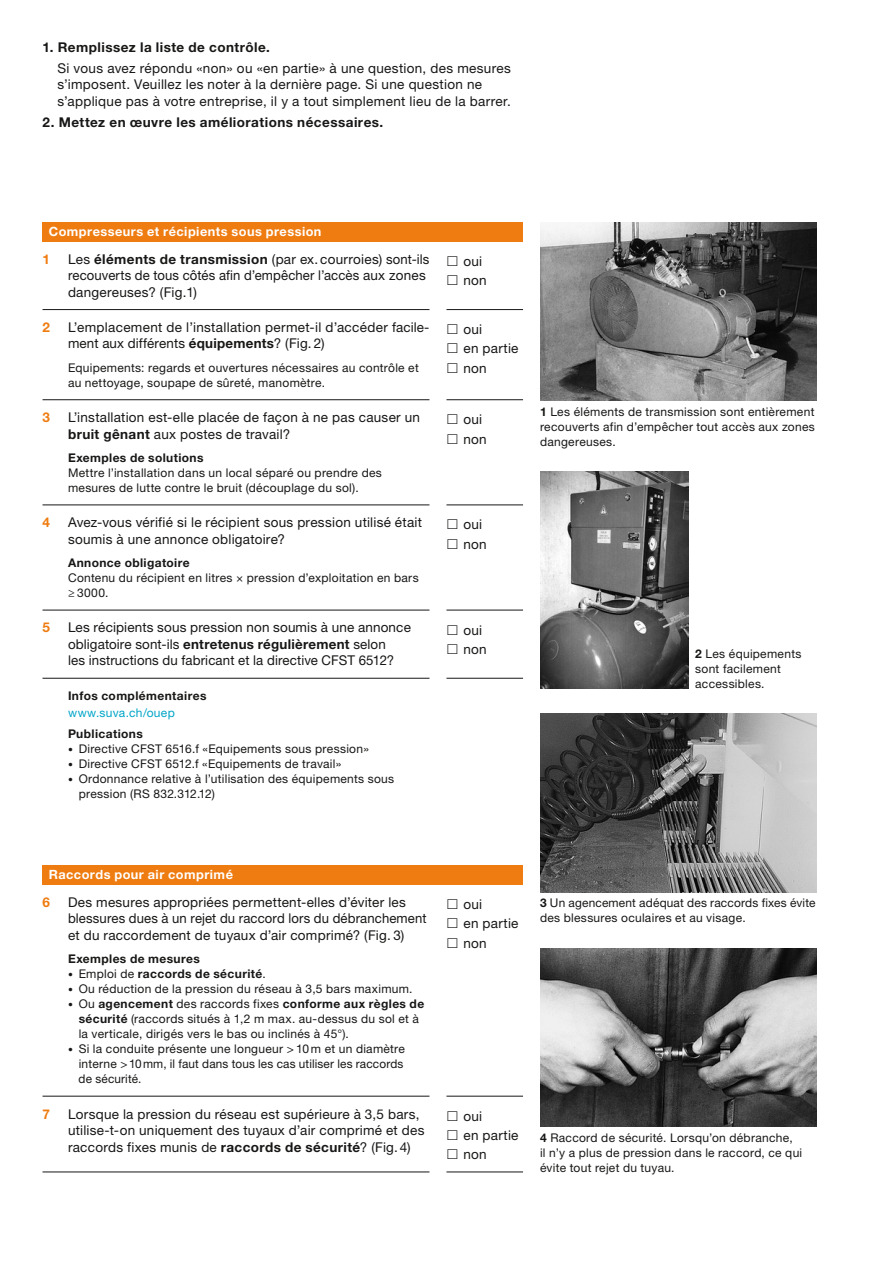
<style>
.page{position:relative;width:893px;height:1263px;background:#fff}
.page>*{position:absolute;margin:0;border:0;box-sizing:border-box;transform-origin:0 0}
.t1{font:13.5px/16.5px "Helvetica Neue LT Std";letter-spacing:.02em;color:#181716}
.t2{font:700 13.5px "Helvetica Neue LT Std";letter-spacing:.035em;color:#181716}
.t3{font:700 13.5px "Helvetica Neue LT Std";color:#ef7c11}
.t4{font:700 12.75px "Helvetica Neue LT Std";letter-spacing:.035em;color:#fff}
.t5{font:12px/15px "Helvetica Neue LT Std";letter-spacing:.025em;color:#181716}
.t6{font:700 12px "Helvetica Neue LT Std";letter-spacing:.03em;color:#181716}
.t7{font:12px "Helvetica Neue LT Std";letter-spacing:.025em;color:#00a5c8}
.s1{font-weight:700}
.s2{font-size:9.75px}
.s3{font-weight:400;font-size:9.75px}
.s4{font-weight:400}
</style>
<div class="page">
<div style="left:43px;top:222px;width:480px;height:19px;background:#ef7c11"></div>
<hr style="left:446px;top:309px;width:77px;height:1px;background:#181716">
<hr style="left:446px;top:399px;width:77px;height:1px;background:#181716">
<hr style="left:446px;top:504px;width:77px;height:1px;background:#181716">
<hr style="left:446px;top:678px;width:77px;height:1px;background:#181716">
<hr style="left:446px;top:610px;width:77px;height:1px;background:#181716">
<hr style="left:43px;top:309px;width:386px;height:1px;background:#181716">
<hr style="left:43px;top:399px;width:386px;height:1px;background:#181716">
<hr style="left:43px;top:504px;width:386px;height:1px;background:#181716">
<hr style="left:43px;top:610px;width:386px;height:1px;background:#181716">
<hr style="left:43px;top:678px;width:386px;height:1px;background:#181716">
<div style="left:43px;top:865px;width:480px;height:19px;background:#ef7c11"></div>
<hr style="left:446px;top:1171px;width:77px;height:1px;background:#181716">
<hr style="left:446px;top:1096px;width:77px;height:1px;background:#181716">
<hr style="left:43px;top:1096px;width:386px;height:1px;background:#181716">
<hr style="left:43px;top:1171px;width:386px;height:1px;background:#181716">
<img style="left:540px;top:222px;width:276px;height:179px">
<img style="left:540px;top:714px;width:276px;height:178px">
<img style="left:540px;top:948px;width:276px;height:178px">
<img style="left:540px;top:471px;width:149px;height:217px">
<p class="t2" style="left:43px;top:39px;width:229px">1. Remplissez la liste de contrôle.</p>
<p class="t1" style="left:57px;top:60px;width:455px">Si vous avez répondu «non» ou «en partie» à une question, des mesures s’imposent. Veuillez les noter à la dernière page. Si une question ne s’applique pas à votre entreprise, il y a tout simplement lieu de la barrer.</p>
<p class="t2" style="left:43px;top:113px;width:342px">2. Mettez en œuvre les améliorations nécessaires.</p>
<p class="t4" style="left:49px;top:224px;width:274px">Compresseurs et récipients sous pression</p>
<p class="t3" style="left:43px;top:251px;width:9px">1</p>
<p class="t1" style="left:68px;top:251px;width:363px">Les <span class="s1">éléments de transmission</span> (par ex. courroies) sont-ils recouverts de tous côtés afin d’empêcher l’accès aux zones dangereuses? (Fig.1)</p>
<p class="t1" style="left:463px;top:251px;width:25px;line-height:19.2px">oui non</p>
<p class="t3" style="left:43px;top:319px;width:9px">2</p>
<p class="t1" style="left:68px;top:319px;width:363px">L’emplacement de l’installation permet-il d’accéder facile&shy;ment aux différents <span class="s1">équipements</span>? (Fig. 2)</p>
<p class="t5" style="left:68px;top:360px;width:352px">Equipements: regards et ouvertures nécessaires au contrôle et au nettoyage, soupape de sûreté, manomètre.</p>
<p class="t1" style="left:463px;top:319px;width:57px;line-height:19.2px">oui<br>en partie non</p>
<p class="t3" style="left:43px;top:409px;width:9px">3</p>
<p class="t1" style="left:68px;top:409px;width:353px">L’installation est-elle placée de façon à ne pas causer un <span class="s1">bruit gênant</span> aux postes de travail?</p>
<p class="t6" style="left:68px;top:450px;width:137px">Exemples de solutions</p>
<p class="t5" style="left:68px;top:465px;width:315px">Mettre l’installation dans un local séparé ou prendre des mesures de lutte contre le bruit (découplage du sol).</p>
<p class="t3" style="left:43px;top:514px;width:9px">4</p>
<p class="t1" style="left:68px;top:514px;width:356px">Avez-vous vérifié si le récipient sous pression utilisé était soumis à une annonce obligatoire?</p>
<p class="t6" style="left:68px;top:556px;width:123px">Annonce obligatoire</p>
<p class="t5" style="left:68px;top:570px;width:352px">Contenu du récipient en litres × pression d’exploitation en bars ≥ 3000.</p>
<p class="t1" style="left:463px;top:410px;width:25px;line-height:19.2px">oui non</p>
<p class="t1" style="left:463px;top:515px;width:25px;line-height:19.2px">oui non</p>
<p class="t3" style="left:43px;top:619px;width:9px">5</p>
<p class="t1" style="left:68px;top:619px;width:344px">Les récipients sous pression non soumis à une annonce obligatoire sont-ils <span class="s1">entretenus régulièrement</span> selon<br>les instructions du fabricant et la directive CFST 6512?</p>
<p class="t1" style="left:463px;top:620px;width:25px;line-height:19.2px">oui non</p>
<p class="t6" style="left:68px;top:688px;width:140px">Infos complémentaires</p>
<p class="t7" style="left:68px;top:705px;width:108px">www.suva.ch/ouep</p>
<p class="t6" style="left:68px;top:726px;width:76px">Publications</p>
<p class="t5" style="left:68px;top:741px;width:302px"><span class="s2">•</span> Directive CFST 6516.f «Equipements sous pression»</p>
<p class="t5" style="left:68px;top:756px;width:275px"><span class="s2">•</span> Directive CFST 6512.f «Equipements de travail»</p>
<p class="t5" style="left:79px;top:771px;width:317px;text-indent:-11px"><span class="s2">•</span> Ordonnance relative à l’utilisation des équipements sous pression (RS 832.312.12)</p>
<p class="t5" style="left:540px;top:404px;width:276px;text-align:justify"><span class="s1">1</span> Les éléments de transmission sont entièrement recouverts afin d’empêcher tout accès aux zones dangereuses.</p>
<p class="t5" style="left:695px;top:646px;width:108px"><span class="s1">2</span> Les équipements sont facilement accessibles.</p>
<p class="t4" style="left:49px;top:867px;width:186px">Raccords pour air comprimé</p>
<p class="t3" style="left:43px;top:894px;width:9px">6</p>
<p class="t1" style="left:68px;top:894px;width:360px">Des mesures appropriées permettent-elles d’éviter les blessures dues à un rejet du raccord lors du débranchement et du raccordement de tuyaux d’air comprimé? (Fig. 3)</p>
<p class="t6" style="left:68px;top:952px;width:133px">Exemples de mesures</p>
<p class="t6" style="left:68px;top:967px;width:199px"><span class="s3">•</span> <span class="s4">Emploi de</span> raccords de sécurité<span class="s4">.</span></p>
<p class="t5" style="left:68px;top:981px;width:346px"><span class="s2">•</span> Ou réduction de la pression du réseau à 3,5 bars maximum.</p>
<p class="t5" style="left:79px;top:996px;width:347px;text-indent:-11px"><span class="s2">•</span> Ou <span class="s1">agencement</span> des raccords fixes <span class="s1">conforme aux règles de sécurité</span> (raccords situés à 1,2 m max. au-dessus du sol et à la verticale, dirigés vers le bas ou inclinés à 45°).</p>
<p class="t5" style="left:79px;top:1041px;width:328px;text-indent:-11px"><span class="s2">•</span> Si la conduite présente une longueur &gt; 10 m et un diamètre interne &gt;10mm, il faut dans tous les cas utiliser les raccords de sécurité.</p>
<p class="t1" style="left:463px;top:894px;width:57px;line-height:19.2px">oui<br>en partie non</p>
<p class="t3" style="left:43px;top:1105px;width:9px">7</p>
<p class="t1" style="left:68px;top:1105px;width:358px">Lorsque la pression du réseau est supérieure à 3,5 bars, utilise-t-on uniquement des tuyaux d’air comprimé et des raccords fixes munis de <span class="s1">raccords de sécurité</span>? (Fig. 4)</p>
<p class="t1" style="left:463px;top:1106px;width:57px;line-height:19.2px">oui<br>en partie non</p>
<p class="t5" style="left:540px;top:895px;width:277px"><span class="s1">3</span> Un agencement adéquat des raccords fixes évite des blessures oculaires et au visage.</p>
<p class="t5" style="left:540px;top:1129px;width:264px"><span class="s1">4</span> Raccord de sécurité. Lorsqu’on débranche,<br>il n’y a plus de pression dans le raccord, ce qui évite tout rejet du tuyau.</p>
</div>
